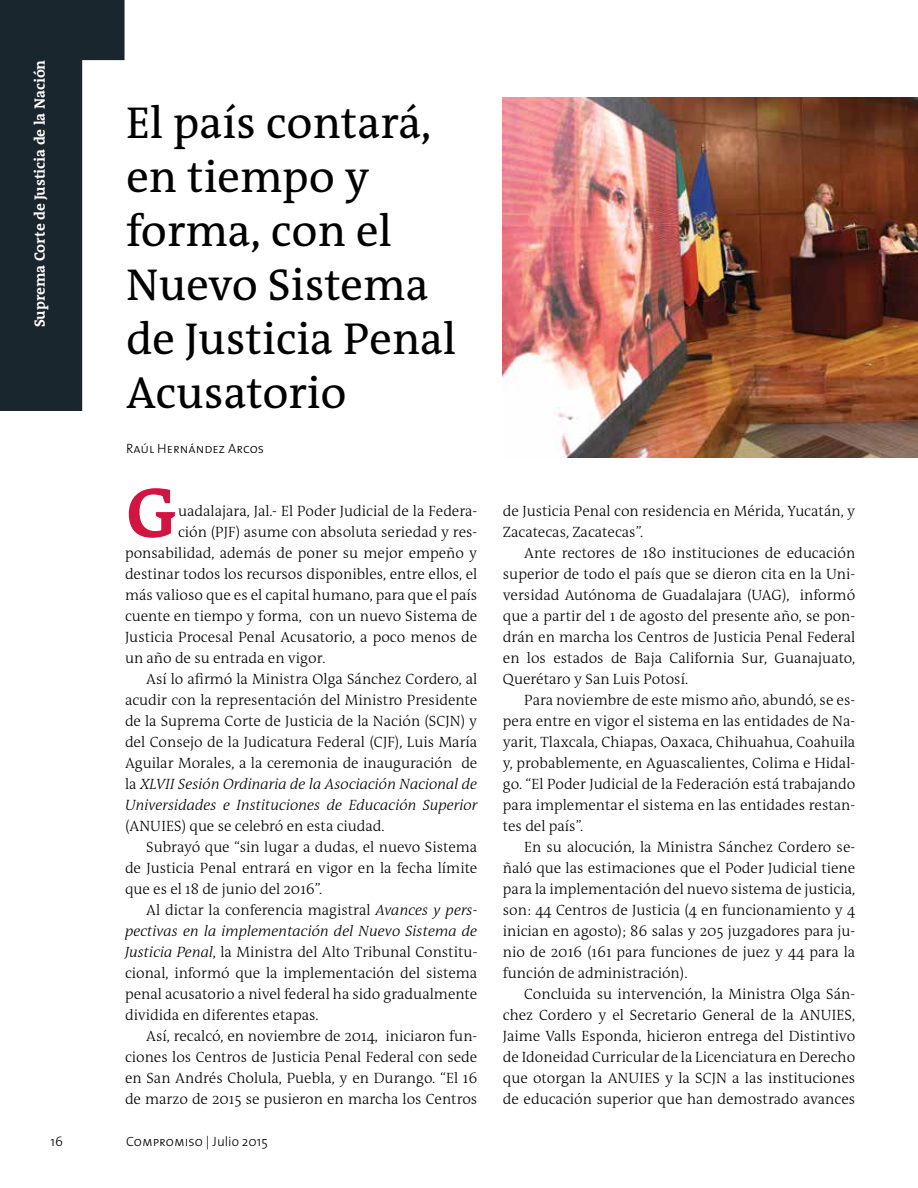
<style>
.page{position:relative;width:918px;height:1188px;background:#fff}
.page>*{position:absolute;margin:0;border:0;box-sizing:border-box;transform-origin:0 0}
.t1{font:700 71.1px "The Antiqua B W7 c";color:#d11440}
.t2{font:45px/54px "The Antiqua B W5 Plain";color:#000}
.t3{font:300 15px/21px "The Antiqua B W3";color:#000;text-align:justify}
.t4{font:italic 300 15px "The Antiqua B W3";color:#000}
.t5{font:700 15px "The Antiqua B W7";color:#fff}
.t6{font:13.5px "The Sans Light Caps";color:#000}
.t7{font:300 13.5px "The Sans";color:#000}
.s1{font-style:normal}
.s2{font-style:italic}
.s3{font-family:"The Sans";font-weight:300}
</style>
<div class="page">
<svg style="left:0;top:0;width:125px;height:411px;fill:#1a262d"></svg>
<img style="left:503px;top:97px;width:415px;height:361px">
<p class="t5" style="left:30px;top:327px;width:269px;rotate:-90deg">Suprema Corte de Justicia de la Nación</p>
<h2 class="t2" style="left:126px;top:96px;width:332px">El país contará, en tiempo y forma, con el<br>Nuevo Sistema de Justicia Penal<br>Acusatorio</h2>
<p class="t6" style="left:126px;top:437px;width:140px">Raúl Hernández Arcos</p>
<h1 class="t1" style="left:125px;top:467px;width:55px">G</h1>
<p class="t3" style="left:178px;top:501px;width:301px">uadalajara, Jal.- El Poder Judicial de la Federa-</p>
<p class="t3" style="left:178px;top:522px;width:301px">ción (PJF) asume con absoluta seriedad y res-</p>
<p class="t3" style="left:125px;top:543px;width:354px">ponsabilidad, además de poner su mejor empeño y</p>
<p class="t3" style="left:125px;top:564px;width:354px">destinar todos los recursos disponibles, entre ellos, el</p>
<p class="t3" style="left:125px;top:585px;width:354px">más valioso que es el capital humano, para que el país</p>
<p class="t3" style="left:125px;top:606px;width:354px">cuente en tiempo y forma, con un nuevo Sistema de</p>
<p class="t3" style="left:125px;top:627px;width:354px">Justicia Procesal Penal Acusatorio, a poco menos de</p>
<p class="t3" style="left:125px;top:648px;width:202px">un año de su entrada en vigor.</p>
<p class="t3" style="left:146px;top:669px;width:333px">Así lo afirmó la Ministra Olga Sánchez Cordero, al</p>
<p class="t3" style="left:125px;top:690px;width:354px">acudir con la representación del Ministro Presidente</p>
<p class="t3" style="left:125px;top:711px;width:354px">de la Suprema Corte de Justicia de la Nación (SCJN) y</p>
<p class="t3" style="left:125px;top:732px;width:354px">del Consejo de la Judicatura Federal (CJF), Luis María</p>
<p class="t3" style="left:125px;top:753px;width:354px">Aguilar Morales, a la ceremonia de inauguración de</p>
<p class="t4" style="left:125px;top:774px;width:354px"><span class="s1">la</span> XLVII Sesión Ordinaria de la Asociación Nacional de</p>
<p class="t4" style="left:125px;top:795px;width:354px">Universidades e Instituciones de Educación Superior</p>
<p class="t3" style="left:125px;top:816px;width:261px">(ANUIES) que se celebró en esta ciudad.</p>
<p class="t3" style="left:146px;top:837px;width:333px">Subrayó que “sin lugar a dudas, el nuevo Sistema</p>
<p class="t3" style="left:125px;top:858px;width:354px">de Justicia Penal entrará en vigor en la fecha límite</p>
<p class="t3" style="left:125px;top:879px;width:199px">que es el 18 de junio del 2016”.</p>
<p class="t3" style="left:146px;top:900px;width:333px">Al dictar la conferencia magistral <span class="s2">Avances y pers-</span></p>
<p class="t4" style="left:125px;top:921px;width:354px">pectivas en la implementación del Nuevo Sistema de</p>
<p class="t3" style="left:125px;top:942px;width:354px"><span class="s2">Justicia Penal</span>, la Ministra del Alto Tribunal Constitu-</p>
<p class="t3" style="left:125px;top:963px;width:354px">cional, informó que la implementación del sistema</p>
<p class="t3" style="left:125px;top:984px;width:354px">penal acusatorio a nivel federal ha sido gradualmente</p>
<p class="t3" style="left:125px;top:1005px;width:195px">dividida en diferentes etapas.</p>
<p class="t3" style="left:146px;top:1026px;width:333px">Así, recalcó, en noviembre de 2014, iniciaron fun-</p>
<p class="t3" style="left:125px;top:1047px;width:354px">ciones los Centros de Justicia Penal Federal con sede</p>
<p class="t3" style="left:125px;top:1068px;width:354px">en San Andrés Cholula, Puebla, y en Durango. “El 16</p>
<p class="t3" style="left:125px;top:1089px;width:354px">de marzo de 2015 se pusieron en marcha los Centros</p>
<p class="t7" style="left:51px;top:1130px;width:14px">16</p>
<p class="t6" style="left:126px;top:1130px;width:143px">Compromiso <span class="s3">| Julio 2015</span></p>
<p class="t3" style="left:503px;top:501px;width:354px">de Justicia Penal con residencia en Mérida, Yucatán, y<br>Zacatecas, Zacatecas”.</p>
<p class="t3" style="left:503px;top:543px;width:354px;text-indent:21px">Ante rectores de 180 instituciones de educación superior de todo el país que se dieron cita en la Uni&shy;versidad Autónoma de Guadalajara (UAG), informó que a partir del 1 de agosto del presente año, se pon&shy;drán en marcha los Centros de Justicia Penal Federal en los estados de Baja California Sur, Guanajuato, Querétaro y San Luis Potosí.</p>
<p class="t3" style="left:503px;top:690px;width:354px;text-indent:21px">Para noviembre de este mismo año, abundó, se es&shy;pera entre en vigor el sistema en las entidades de Na&shy;yarit, Tlaxcala, Chiapas, Oaxaca, Chihuahua, Coahuila y, probablemente, en Aguascalientes, Colima e Hidal&shy;go. “El Poder Judicial de la Federación está trabajando para implementar el sistema en las entidades restan&shy;tes del país”.</p>
<p class="t3" style="left:503px;top:837px;width:354px;text-indent:21px">En su alocución, la Ministra Sánchez Cordero se&shy;ñaló que las estimaciones que el Poder Judicial tiene para la implementación del nuevo sistema de justicia, son: 44 Centros de Justicia (4 en funcionamiento y 4 inician en agosto); 86 salas y 205 juzgadores para ju&shy;nio de 2016 (161 para funciones de juez y 44 para la función de administración).</p>
<p class="t3" style="left:503px;top:984px;width:354px;text-indent:21px">Concluida su intervención, la Ministra Olga Sán&shy;chez Cordero y el Secretario General de la ANUIES, Jaime Valls Esponda, hicieron entrega del Distintivo de Idoneidad Curricular de la Licenciatura en Derecho que otorgan la ANUIES y la SCJN a las instituciones de educación superior que han demostrado avances</p>
</div>
